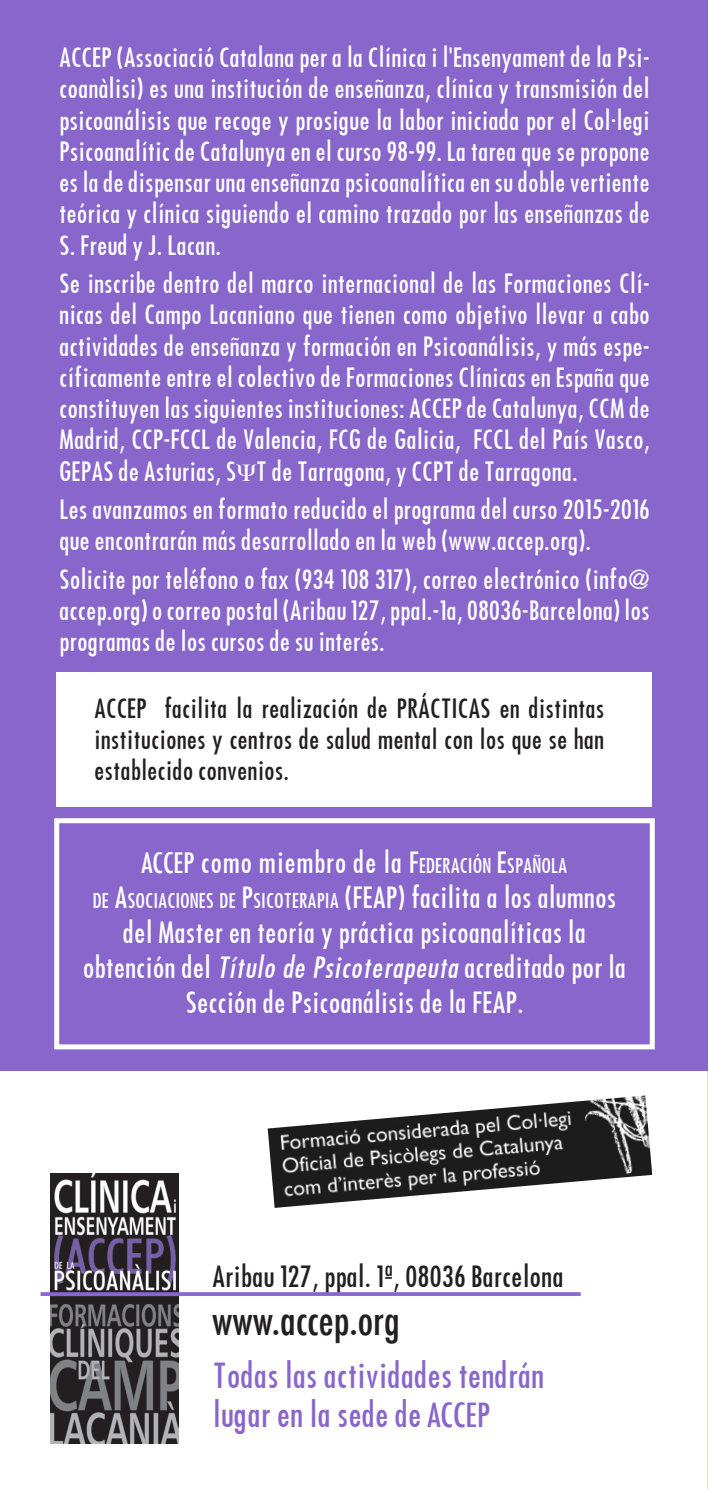
<style>
.page{position:relative;width:709px;height:1489px;background:#fff}
.page>*{position:absolute;margin:0;border:0;box-sizing:border-box;transform-origin:0 0}
.t1{font:500 condensed 40px "Futura";color:#231f20}
.t2{font:32.5px/39px "Futura Cond Demi";color:#86c}
.t3{font:27.5px/35px "Futura Cond Demi";color:#fff;text-align:center}
.t4{font:27.5px "Futura Cond Demi";color:#231f20}
.t5{font:25px/31.2px "Futura Cond Demi";color:#fff;text-align:justify}
.t6{font:25px/31.2px "Futura Cond Demi";color:#231f20;text-align:justify}
.t7{font:19.25px/35px "Futura Cond Demi";color:#fff;text-align:center}
.s1{font-family:"Futura";font-weight:500;font-stretch:condensed;font-size:27.5px}
.s2{font-size:27.5px}
.s3{font-style:italic}
.s4{font-family:"Futura";font-weight:500;font-stretch:condensed}
</style>
<div class="page">
<svg style="left:707px;top:1070px;width:1px;height:418px"></svg>
<div style="left:0;top:1px;width:708px;height:1069px;background:#86c"></div>
<div style="left:57px;top:671px;width:595px;height:135px;background:#fff"></div>
<div style="left:54px;top:818px;width:600px;height:231px;border:5px solid #fff"></div>
<img style="left:50px;top:1173px;width:129px;height:270px">
<svg style="left:41px;top:1291px;width:539px;height:4px;fill:#86c"></svg>
<img style="left:268px;top:1095px;width:384px;height:112px">
<p class="t5" style="left:59px;top:42px;width:592px">ACCEP (Associació Catalana per a la Clínica i l'Ensenyament de la Psi&shy;coanàlisi) es una institución de enseñanza, clínica y transmisión del psicoanálisis que recoge y prosigue la labor iniciada por el Col·legi Psicoanalític de Catalunya en el curso 98-99. La tarea que se propone es la de dispensar una enseñanza psicoanalítica en su doble vertiente teórica y clínica siguiendo el camino trazado por las enseñanzas de S. Freud y J. Lacan.</p>
<p class="t5" style="left:59px;top:267px;width:592px">Se inscribe dentro del marco internacional de las Formaciones Clí&shy;nicas del Campo Lacaniano que tienen como objetivo llevar a cabo actividades de enseñanza y formación en Psicoanálisis, y más espe&shy;cíficamente entre el colectivo de Formaciones Clínicas en España que constituyen las siguientes instituciones: ACCEP de Catalunya, CCM de Madrid, CCP-FCCL de Valencia, FCG de Galicia, FCCL del País Vasco, GEPAS de Asturias, S T de Tarragona, y CCPT de Tarragona.</p>
<p class="t5" style="left:59px;top:493px;width:592px">Les avanzamos en formato reducido el programa del curso 2015-2016 que encontrarán más desarrollado en la web (www.accep.org).</p>
<p class="t5" style="left:59px;top:563px;width:592px">Solicite por teléfono o fax (934 108 317), correo electrónico (info@ accep.org) o correo postal (Aribau 127, ppal.-1a, 08036-Barcelona) los programas de los cursos de su interés.</p>
<p class="t6" style="left:94px;top:692px;width:512px">ACCEP facilita la realización de PRÁCTICAS en distintas instituciones y centros de salud mental con los que se han establecido convenios.</p>
<p class="t7" style="left:93px;top:847px;width:525px"><span class="s1">ACCEP</span> <span class="s2">como miembro de la</span> <span class="s2">F</span>EDERACIÓN <span class="s2">E</span>SPAÑOLA<br>DE <span class="s2">A</span>SOCIACIONES DE <span class="s2">P</span>SICOTERAPIA <span class="s2">(FEAP) facilita a los alumnos</span></p>
<p class="t3" style="left:83px;top:914px;width:545px">del Master en teoría y práctica psicoanalíticas la obtención del <span class="s3">Título de Psicoterapeuta</span> acreditado por la<br>Sección de Psicoanálisis de la FEAP.</p>
<p class="t4" style="left:212px;top:1258px;width:353px">Aribau 127, ppal. 1ª, 08036 Barcelona</p>
<h1 class="t1" style="left:212px;top:1295px;width:189px">www.accep.org</h1>
<h2 class="t2" style="left:213px;top:1355px;width:333px">Todas las actividades tendrán lugar en la sede de <span class="s4">ACCEP</span></h2>
</div>
